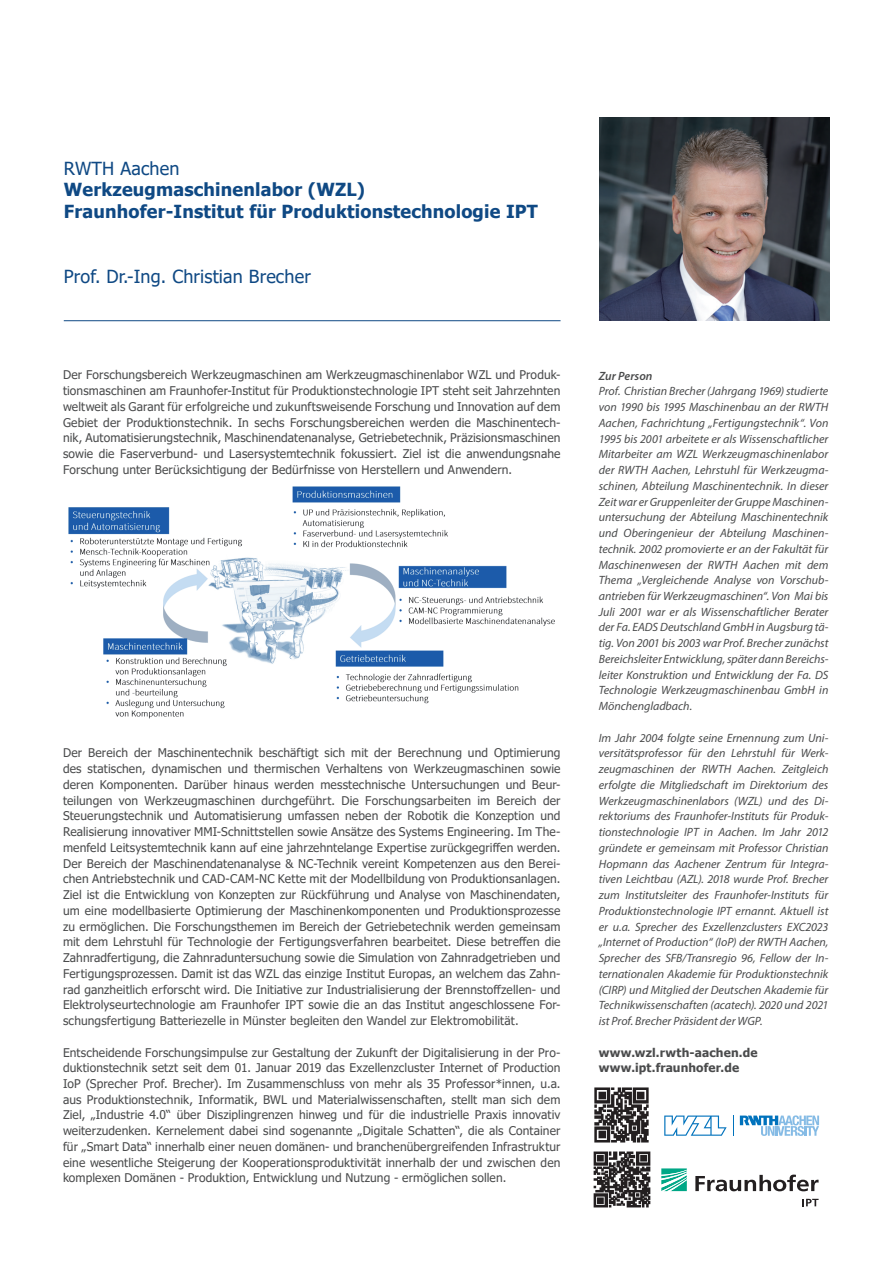
<style>
.page{position:relative;width:893px;height:1263px;background:#fff}
.page>*{position:absolute;margin:0;border:0;box-sizing:border-box;transform-origin:0 0}
.t1{font:700 18px/21.6px "Tahoma";letter-spacing:.01em;color:#0f4984}
.t2{font:18px "Tahoma";letter-spacing:.01em;color:#0f4984}
.t3{font:12px/15.8px "Tahoma";letter-spacing:.01em;color:#4a4b4c;text-align:justify}
.t4{font:italic 12px/15.8px "Myriad Pro";color:#4a4b4c;text-align:justify}
.t5{font:700 12px/15.8px "Tahoma";letter-spacing:.015em;color:#4a4b4c}
.t6{font:italic 600 12px "Myriad Pro";letter-spacing:.01em;color:#4a4b4c}
</style>
<div class="page">
<img style="left:600px;top:117px;width:229px;height:204px">
<img style="left:594px;top:1087px;width:55px;height:56px">
<img style="left:68px;top:486px;width:487px;height:233px">
<svg style="left:740px;top:1115px;width:79px;height:21px"></svg>
<svg style="left:733px;top:1115px;width:1px;height:21px"></svg>
<svg style="left:664px;top:1115px;width:63px;height:21px"></svg>
<hr style="left:64px;top:320px;width:497px;height:1px;background:#0f4984">
<svg style="left:661px;top:1168px;width:26px;height:23px"></svg>
<svg style="left:695px;top:1174px;width:124px;height:17px"></svg>
<svg style="left:802px;top:1199px;width:17px;height:7px"></svg>
<img style="left:593px;top:1151px;width:58px;height:57px">
<h1 class="t2" style="left:64px;top:156px;width:117px">RWTH Aachen</h1>
<h1 class="t1" style="left:64px;top:179px;width:476px">Werkzeugmaschinenlabor (WZL)<br>Fraunhofer-Institut für Produktionstechnologie IPT</h1>
<h1 class="t2" style="left:64px;top:264px;width:249px">Prof. Dr.-Ing. Christian Brecher</h1>
<p class="t3" style="left:63px;top:368px;width:499px">Der Forschungsbereich Werkzeugmaschinen am Werkzeugmaschinenlabor WZL und Produk&shy;tionsmaschinen am Fraunhofer-Institut für Produktionstechnologie IPT steht seit Jahrzehnten weltweit als Garant für erfolgreiche und zukunftsweisende Forschung und Innovation auf dem Gebiet der Produktionstechnik. In sechs Forschungsbereichen werden die Maschinentech&shy;nik, Automatisierungstechnik, Maschinendatenanalyse, Getriebetechnik, Präzisionsmaschinen sowie die Faserverbund- und Lasersystemtechnik fokussiert. Ziel ist die anwendungsnahe Forschung unter Berücksichtigung der Bedürfnisse von Herstellern und Anwendern.</p>
<p class="t3" style="left:63px;top:746px;width:499px">Der Bereich der Maschinentechnik beschäftigt sich mit der Berechnung und Optimierung des statischen, dynamischen und thermischen Verhaltens von Werkzeugmaschinen sowie deren Komponenten. Darüber hinaus werden messtechnische Untersuchungen und Beur&shy;teilungen von Werkzeugmaschinen durchgeführt. Die Forschungsarbeiten im Bereich der Steuerungstechnik und Automatisierung umfassen neben der Robotik die Konzeption und Realisierung innovativer MMI-Schnittstellen sowie Ansätze des Systems Engineering. Im The&shy;menfeld Leitsystemtechnik kann auf eine jahrzehntelange Expertise zurückgegriffen werden.<br>Der Bereich der Maschinendatenanalyse &amp; NC-Technik vereint Kompetenzen aus den Berei&shy;chen Antriebstechnik und CAD-CAM-NC Kette mit der Modellbildung von Produktionsanlagen.<br>Ziel ist die Entwicklung von Konzepten zur Rückführung und Analyse von Maschinendaten, um eine modellbasierte Optimierung der Maschinenkomponenten und Produktionsprozesse zu ermöglichen. Die Forschungsthemen im Bereich der Getriebetechnik werden gemeinsam mit dem Lehrstuhl für Technologie der Fertigungsverfahren bearbeitet. Diese betreffen die Zahnradfertigung, die Zahnraduntersuchung sowie die Simulation von Zahnradgetrieben und Fertigungsprozessen. Damit ist das WZL das einzige Institut Europas, an welchem das Zahn&shy;rad ganzheitlich erforscht wird. Die Initiative zur Industrialisierung der Brennstoffzellen- und Elektrolyseurtechnologie am Fraunhofer IPT sowie die an das Institut angeschlossene For&shy;schungsfertigung Batteriezelle in Münster begleiten den Wandel zur Elektromobilität.</p>
<p class="t3" style="left:63px;top:1045px;width:499px">Entscheidende Forschungsimpulse zur Gestaltung der Zukunft der Digitalisierung in der Pro&shy;duktionstechnik setzt seit dem 01. Januar 2019 das Exzellenzcluster Internet of Production IoP (Sprecher Prof. Brecher). Im Zusammenschluss von mehr als 35 Professor*innen, u.a. aus Produktionstechnik, Informatik, BWL und Materialwissenschaften, stellt man sich dem Ziel, „Industrie 4.0“ über Disziplingrenzen hinweg und für die industrielle Praxis innovativ weiterzudenken. Kernelement dabei sind sogenannte „Digitale Schatten“, die als Container für „Smart Data“ innerhalb einer neuen domänen- und branchenübergreifenden Infrastruktur eine wesentliche Steigerung der Kooperationsproduktivität innerhalb der und zwischen den komplexen Domänen - Produktion, Entwicklung und Nutzung - ermöglichen sollen.</p>
<p class="t6" style="left:599px;top:368px;width:55px">Zur Person</p>
<p class="t4" style="left:599px;top:383px;width:231px">Prof. Christian Brecher (Jahrgang 1969) studierte von 1990 bis 1995 Maschinenbau an der RWTH Aachen, Fachrichtung „Fertigungstechnik“. Von 1995 bis 2001 arbeitete er als Wissenschaftlicher Mitarbeiter am WZL Werkzeugmaschinenlabor der RWTH Aachen, Lehrstuhl für Werkzeugma&shy;schinen, Abteilung Maschinentechnik. In dieser Zeit war er Gruppenleiter der Gruppe Maschinen&shy;untersuchung der Abteilung Maschinentechnik und Oberingenieur der Abteilung Maschinen&shy;technik. 2002 promovierte er an der Fakultät für Maschinenwesen der RWTH Aachen mit dem Thema „Vergleichende Analyse von Vorschub&shy;antrieben für Werkzeugmaschinen“. Von Mai bis Juli 2001 war er als Wissenschaftlicher Berater der Fa. EADS Deutschland GmbH in Augsburg tä&shy;tig. Von 2001 bis 2003 war Prof. Brecher zunächst Bereichsleiter Entwicklung, später dann Bereichs&shy;leiter Konstruktion und Entwicklung der Fa. DS Technologie Werkzeugmaschinenbau GmbH in Mönchengladbach.</p>
<p class="t4" style="left:599px;top:730px;width:231px">Im Jahr 2004 folgte seine Ernennung zum Uni&shy;versitätsprofessor für den Lehrstuhl für Werk&shy;zeugmaschinen der RWTH Aachen. Zeitgleich erfolgte die Mitgliedschaft im Direktorium des Werkzeugmaschinenlabors (WZL) und des Di&shy;rektoriums des Fraunhofer-Instituts für Produk&shy;tionstechnologie IPT in Aachen. Im Jahr 2012 gründete er gemeinsam mit Professor Christian Hopmann das Aachener Zentrum für Integra&shy;tiven Leichtbau (AZL). 2018 wurde Prof. Brecher zum Institutsleiter des Fraunhofer-Instituts für Produktionstechnologie IPT ernannt. Aktuell ist er u.a. Sprecher des Exzellenzclusters EXC2023 „Internet of Production“ (IoP) der RWTH Aachen, Sprecher des SFB/Transregio 96, Fellow der In&shy;ternationalen Akademie für Produktionstechnik (CIRP) und Mitglied der Deutschen Akademie für Technikwissenschaften (acatech). 2020 und 2021 ist Prof. Brecher Präsident der WGP.</p>
<p class="t5" style="left:599px;top:1045px;width:160px">www.wzl.rwth-aachen.de www.ipt.fraunhofer.de</p>
</div>
